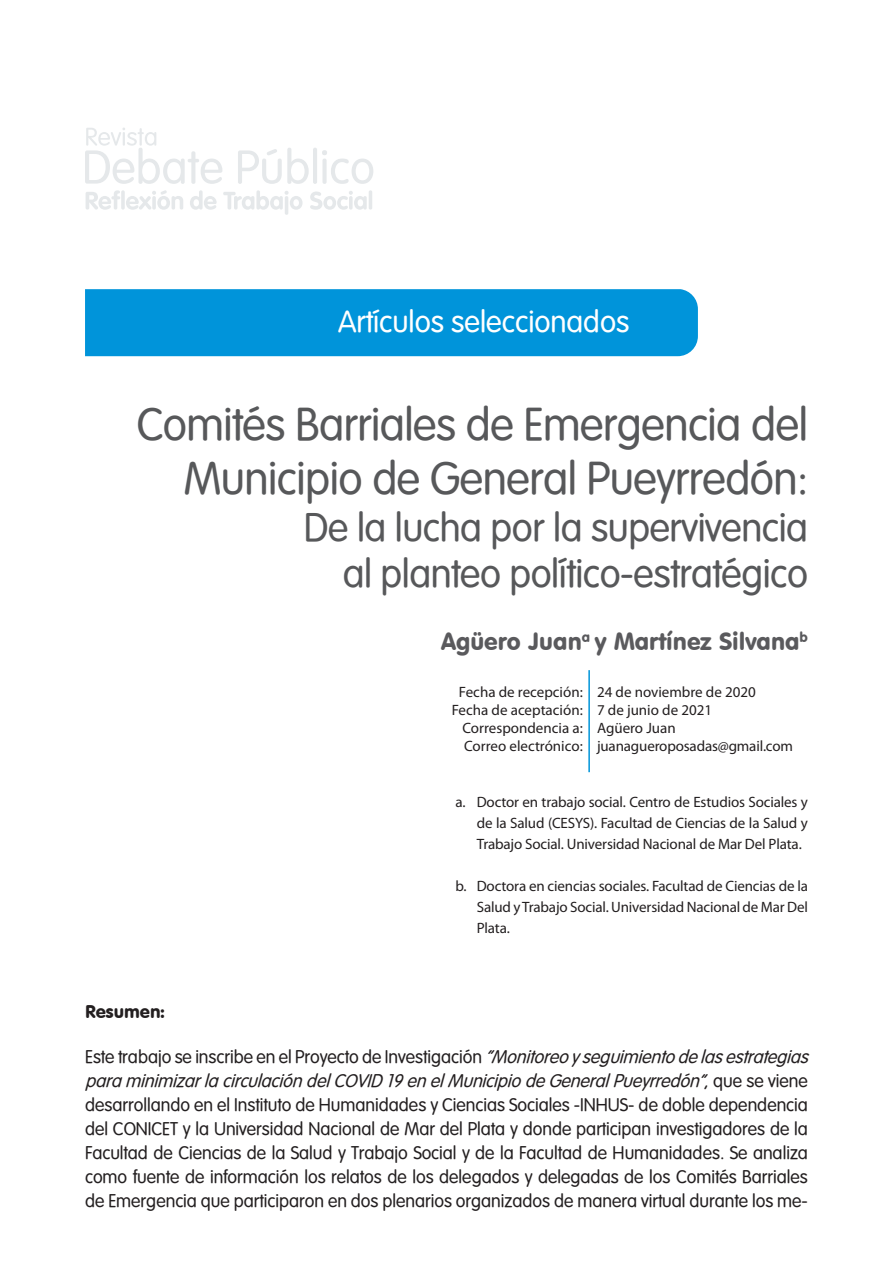
<style>
.page{position:relative;width:893px;height:1263px;background:#fff}
.page>*{position:absolute;margin:0;border:0;box-sizing:border-box;transform-origin:0 0}
.t1{font:45px/54px "VAG Rounded Lt Normal";letter-spacing:-.01em;color:#57585a;text-align:right}
.t2{font:39px "VAG Rounded Lt Normal";letter-spacing:-.01em;color:#57585a}
.t3{font:30px "VAG Rounded Lt Normal";color:#fff}
.t4{font:24px "VAG Rounded BT";color:#5a5a5d}
.t5{font:18px/24px "VAG Rounded Lt Normal";color:#231f20}
.t6{font:18px "VAG Rounded BT";color:#231f20}
.t7{font:15px/21px "Myriad Pro";letter-spacing:-.01em;color:#231f20;text-align:justify}
.s1{font-style:italic}
</style>
<div class="page">
<div style="left:85px;top:289px;width:613px;height:67px;background:#0094da"></div>
<svg style="left:85px;top:128px;width:137px;height:56px"></svg>
<svg style="left:238px;top:148px;width:71px;height:36px"></svg>
<hr style="left:313px;top:148px;width:4px;height:36px;background:#e5e8ea;border-radius:2px">
<svg style="left:322px;top:150px;width:51px;height:34px"></svg>
<svg style="left:86px;top:190px;width:34px;height:20px"></svg>
<hr style="left:121px;top:190px;width:4px;height:20px;background:#e5e8ea;border-radius:2px">
<svg style="left:126px;top:190px;width:57px;height:20px"></svg>
<svg style="left:190px;top:190px;width:27px;height:20px"></svg>
<svg style="left:223px;top:190px;width:80px;height:25px"></svg>
<svg style="left:310px;top:191px;width:57px;height:19px"></svg>
<hr style="left:369px;top:190px;width:3px;height:20px;background:#e5e8ea;border-radius:2px">
<hr style="left:588px;top:670px;width:2px;height:102px;background:#0095d9">
<p class="t3" style="left:338px;top:304px;width:293px">Artículos seleccionados</p>
<p class="t1" style="left:137px;top:397px;width:673px">Comités Barriales de Emergencia del<br>Municipio de General Pueyrredón:</p>
<p class="t2" style="left:304px;top:504px;width:505px">De la lucha por la supervivencia</p>
<p class="t2" style="left:343px;top:551px;width:467px">al planteo político-estratégico</p>
<p class="t4" style="left:441px;top:626px;width:368px">Agüero Juan<sup>a</sup> y Martínez Silvana<sup>b</sup></p>
<p class="t7" style="left:459px;top:681px;width:125px">Fecha de recepción:</p>
<p class="t7" style="left:452px;top:699px;width:132px">Fecha de aceptación:</p>
<p class="t7" style="left:462px;top:717px;width:122px">Correspondencia a:</p>
<p class="t7" style="left:464px;top:735px;width:120px">Correo electrónico:</p>
<p class="t7" style="left:597px;top:681px;width:160px">24 de noviembre de 2020</p>
<p class="t7" style="left:597px;top:699px;width:117px">7 de junio de 2021</p>
<p class="t7" style="left:597px;top:717px;width:80px">Agüero Juan</p>
<p class="t7" style="left:597px;top:735px;width:197px">juanagueroposadas@gmail.com</p>
<p class="t7" style="left:477px;top:792px;width:333px;text-indent:-21px">a. Doctor en trabajo social. Centro de Estudios Sociales y de la Salud (CESYS). Facultad de Ciencias de la Salud y Trabajo Social. Universidad Nacional de Mar Del Plata.</p>
<p class="t7" style="left:477px;top:876px;width:333px;text-indent:-21px">b. Doctora en ciencias sociales. Facultad de Ciencias de la Salud y Trabajo Social. Universidad Nacional de Mar Del Plata.</p>
<p class="t6" style="left:85px;top:1000px;width:81px">Resumen:</p>
<p class="t5" style="left:85px;top:1045px;width:730px">Este trabajo se inscribe en el Proyecto de Investigación <span class="s1">“Monitoreoyseguimientodelasestrategias paraminimizarlacirculacióndelCOVID 19enelMunicipiodeGeneralPueyrredón”</span>, q u e s e v i e n e desarrollando en el Instituto de Humanidades y Ciencias Sociales -INHUS- de doble dependencia del CONICET y la Universidad Nacional de Mar del Plata y donde participan investigadores de la Facultad de Ciencias de la Salud y Trabajo Social y de la Facultad de Humanidades. Se analiza como fuente de información los relatos de los delegados y delegadas de los Comités Barriales de Emergencia que participaron en dos plenarios organizados de manera virtual durante los me-</p>
</div>
